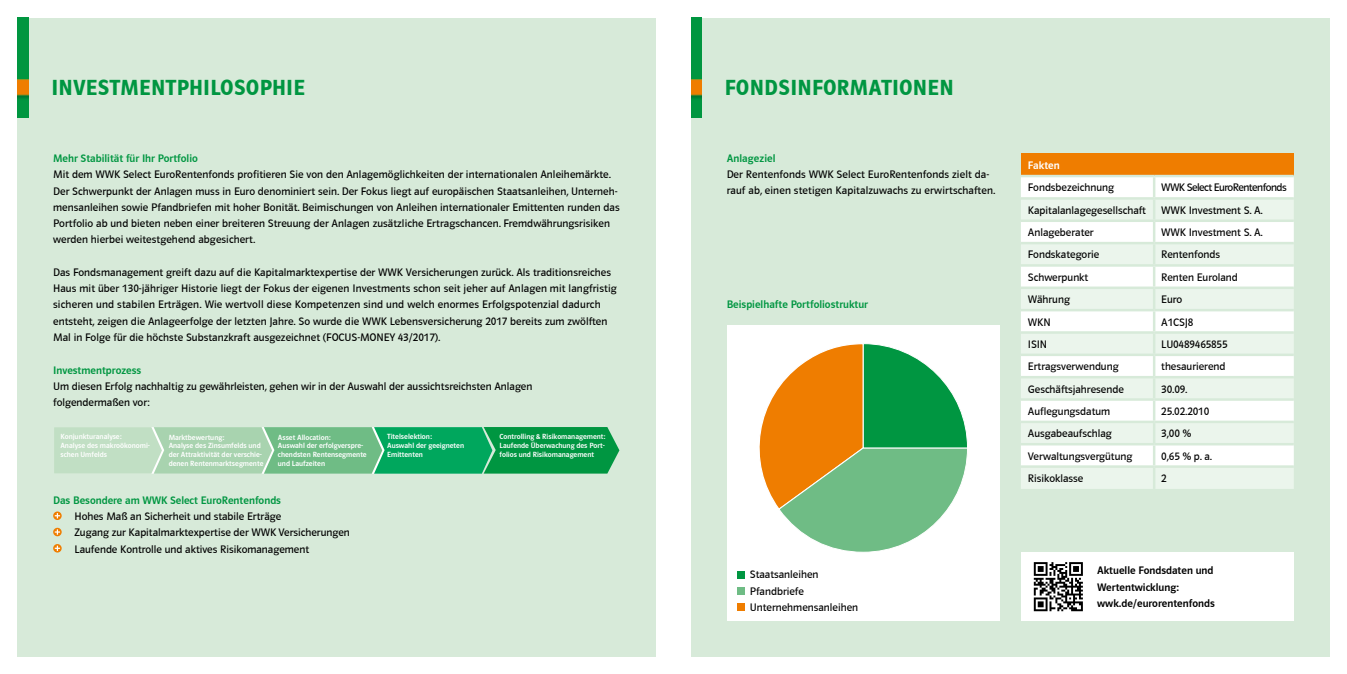
<style>
.page{position:relative;width:1347px;height:674px;background:#fff}
.page>*{position:absolute;margin:0;border:0;box-sizing:border-box;transform-origin:0 0}
.t1{font:22.5px "Polo 22 RV Hfet";letter-spacing:.02em;color:#009641}
.t2{font:11.25px/16.2px "Polo 22 RV Buch";letter-spacing:.005em;color:#000}
.t3{font:11.25px "Polo 22 RV Krft";color:#009641}
.t4{font:11.25px/16.2px "Polo 22 RV Krft";color:#000}
.t5{font:11.25px "Polo 22 RV Buch";letter-spacing:-.045em;color:#000}
.t6{font:11.25px "Polo 22 RV Krft";color:#fff}
.t7{font:7.62px/8.6px "Polo 22 RV Krft";color:#fff}
</style>
<div class="page">
<div style="left:691px;top:18px;width:638px;height:638px;background:#d7ead9"></div>
<div style="left:1020px;top:552px;width:273px;height:68px;background:#fff"></div>
<div style="left:18px;top:18px;width:638px;height:638px;background:#d7ead9"></div>
<svg style="left:53px;top:511px;width:9px;height:8px"></svg>
<svg style="left:55px;top:513px;width:5px;height:5px"></svg>
<svg style="left:53px;top:527px;width:9px;height:9px"></svg>
<svg style="left:55px;top:529px;width:5px;height:5px"></svg>
<svg style="left:53px;top:543px;width:9px;height:9px"></svg>
<svg style="left:55px;top:545px;width:5px;height:5px"></svg>
<div style="left:1020px;top:153px;width:273px;height:23px;background:#ef7d00"></div>
<div style="left:1021px;top:177px;width:272px;height:20px;background:#fff"></div>
<svg style="left:1021px;top:200px;width:272px;height:288px;background:#f3f9f4"></svg>
<hr style="left:1020px;top:175px;width:134px;height:2px;background:#d7ead9">
<hr style="left:1154px;top:175px;width:139px;height:2px;background:#d7ead9">
<hr style="left:1152px;top:177px;width:3px;height:20px;background:#d7ead9">
<hr style="left:1152px;top:199px;width:3px;height:20px;background:#d7ead9">
<hr style="left:1020px;top:219px;width:134px;height:3px;background:#d7ead9">
<hr style="left:1154px;top:219px;width:139px;height:3px;background:#d7ead9">
<hr style="left:1152px;top:222px;width:3px;height:20px;background:#d7ead9">
<hr style="left:1020px;top:242px;width:134px;height:2px;background:#d7ead9">
<hr style="left:1154px;top:242px;width:139px;height:2px;background:#d7ead9">
<hr style="left:1152px;top:244px;width:3px;height:20px;background:#d7ead9">
<hr style="left:1020px;top:264px;width:134px;height:2px;background:#d7ead9">
<hr style="left:1154px;top:264px;width:139px;height:2px;background:#d7ead9">
<hr style="left:1152px;top:266px;width:3px;height:20px;background:#d7ead9">
<hr style="left:1020px;top:286px;width:134px;height:3px;background:#d7ead9">
<hr style="left:1154px;top:286px;width:139px;height:3px;background:#d7ead9">
<hr style="left:1152px;top:289px;width:3px;height:20px;background:#d7ead9">
<hr style="left:1020px;top:309px;width:134px;height:2px;background:#d7ead9">
<hr style="left:1154px;top:309px;width:139px;height:2px;background:#d7ead9">
<hr style="left:1152px;top:311px;width:3px;height:20px;background:#d7ead9">
<hr style="left:1020px;top:331px;width:134px;height:2px;background:#d7ead9">
<hr style="left:1154px;top:331px;width:139px;height:2px;background:#d7ead9">
<hr style="left:1152px;top:333px;width:3px;height:20px;background:#d7ead9">
<hr style="left:1020px;top:353px;width:134px;height:3px;background:#d7ead9">
<hr style="left:1154px;top:353px;width:139px;height:3px;background:#d7ead9">
<hr style="left:1152px;top:356px;width:3px;height:20px;background:#d7ead9">
<hr style="left:1020px;top:376px;width:134px;height:2px;background:#d7ead9">
<hr style="left:1154px;top:376px;width:139px;height:2px;background:#d7ead9">
<hr style="left:1152px;top:378px;width:3px;height:20px;background:#d7ead9">
<hr style="left:1020px;top:398px;width:134px;height:2px;background:#d7ead9">
<hr style="left:1154px;top:398px;width:139px;height:2px;background:#d7ead9">
<hr style="left:1152px;top:400px;width:3px;height:20px;background:#d7ead9">
<hr style="left:1020px;top:420px;width:134px;height:3px;background:#d7ead9">
<hr style="left:1154px;top:420px;width:139px;height:3px;background:#d7ead9">
<hr style="left:1152px;top:423px;width:3px;height:19px;background:#d7ead9">
<hr style="left:1020px;top:442px;width:134px;height:3px;background:#d7ead9">
<hr style="left:1154px;top:442px;width:139px;height:3px;background:#d7ead9">
<hr style="left:1152px;top:445px;width:3px;height:20px;background:#d7ead9">
<hr style="left:1020px;top:465px;width:134px;height:2px;background:#d7ead9">
<hr style="left:1154px;top:465px;width:139px;height:2px;background:#d7ead9">
<hr style="left:1152px;top:467px;width:3px;height:21px;background:#d7ead9">
<div style="left:726px;top:324px;width:273px;height:296px;background:#fff"></div>
<img style="left:18px;top:18px;width:10px;height:99px">
<img style="left:691px;top:18px;width:11px;height:99px">
<svg style="left:54px;top:427px;width:565px;height:46px;background:#5ebb84"></svg>
<div style="left:737px;top:570px;width:7px;height:8px;background:#009641"></div>
<div style="left:737px;top:587px;width:7px;height:7px;background:#6fbc85"></div>
<div style="left:737px;top:603px;width:7px;height:7px;background:#ef7d00"></div>
<svg style="left:759px;top:343px;width:209px;height:209px"></svg>
<svg style="left:1033px;top:562px;width:50px;height:50px"></svg>
<svg style="left:1033px;top:562px;width:49px;height:49px"></svg>
<h1 class="t1" style="left:51px;top:75px;width:255px">INVESTMENTPHILOSOPHIE</h1>
<p class="t3" style="left:53px;top:152px;width:146px">Mehr Stabilität für Ihr Portfolio</p>
<p class="t2" style="left:53px;top:166px;width:568px">Mit dem WWK Select EuroRentenfonds profitieren Sie von den Anlagemöglichkeiten der internationalen Anleihemärkte.<br>Der Schwerpunkt der Anlagen muss in Euro denominiert sein. Der Fokus liegt auf europäischen Staatsanleihen, Unterneh&shy;mensanleihen sowie Pfandbriefen mit hoher Bonität. Beimischungen von Anleihen internationaler Emittenten runden das Portfolio ab und bieten neben einer breiteren Streuung der Anlagen zusätzliche Ertragschancen. Fremdwährungsrisiken werden hierbei weitestgehend abgesichert.</p>
<p class="t2" style="left:53px;top:264px;width:565px">Das Fondsmanagement greift dazu auf die Kapitalmarktexpertise der WWK Versicherungen zurück. Als traditionsreiches Haus mit über 130-jähriger Historie liegt der Fokus der eigenen Investments schon seit jeher auf Anlagen mit langfristig sicheren und stabilen Erträgen. Wie wertvoll diese Kompetenzen sind und welch enormes Erfolgspotenzial dadurch entsteht, zeigen die Anlageerfolge der letzten Jahre. So wurde die WWK Lebensversicherung 2017 bereits zum zwölften Mal in Folge für die höchste Substanzkraft ausgezeichnet (FOCUS-MONEY 43/2017).</p>
<p class="t3" style="left:53px;top:364px;width:90px">Investmentprozess</p>
<p class="t2" style="left:53px;top:378px;width:481px">Um diesen Erfolg nachhaltig zu gewährleisten, gehen wir in der Auswahl der aussichtsreichsten Anlagen folgendermaßen vor:</p>
<p class="t7" style="left:60px;top:432px;width:91px">Konjunkturanalyse:<br>Analyse des makroökonomi&shy;schen Umfelds</p>
<p class="t7" style="left:169px;top:432px;width:96px">Marktbewertung:<br>Analyse des Zinsumfelds und der Attraktivität der verschie&shy;denen Rentenmarktsegmente</p>
<p class="t7" style="left:278px;top:432px;width:90px">Asset Allocation:<br>Auswahl der erfolgverspre&shy;chendsten Rentensegmente und Laufzeiten</p>
<p class="t7" style="left:387px;top:432px;width:78px">Titelselektion:<br>Auswahl der geeigneten<br>Emittenten</p>
<p class="t7" style="left:499px;top:432px;width:107px">Controlling &amp; Risikomanagement:<br>Laufende Überwachung des Port&shy;folios und Risikomanagement</p>
<p class="t3" style="left:53px;top:494px;width:229px">Das Besondere am WWK Select EuroRentenfonds</p>
<p class="t2" style="left:75px;top:508px;width:277px">Hohes Maß an Sicherheit und stabile Erträge<br>Zugang zur Kapitalmarktexpertise der WWK Versicherungen<br>Laufende Kontrolle und aktives Risikomanagement</p>
<h1 class="t1" style="left:725px;top:75px;width:230px">FONDSINFORMATIONEN</h1>
<p class="t3" style="left:726px;top:152px;width:50px">Anlageziel</p>
<p class="t2" style="left:726px;top:166px;width:270px">Der Rentenfonds WWK Select EuroRentenfonds zielt da&shy;rauf ab, einen stetigen Kapitalzuwachs zu erwirtschaften.</p>
<p class="t3" style="left:726px;top:299px;width:143px">Beispielhafte Portfoliostruktur</p>
<p class="t6" style="left:1028px;top:159px;width:33px">Fakten</p>
<p class="t2" style="left:1028px;top:179px;width:88px">Fondsbezeichnung</p>
<p class="t5" style="left:1161px;top:182px;width:127px">WWK Select EuroRentenfonds</p>
<p class="t2" style="left:1028px;top:202px;width:119px">Kapitalanlagegesellschaft</p>
<p class="t2" style="left:1161px;top:202px;width:103px">WWK Investment S. A.</p>
<p class="t2" style="left:1028px;top:224px;width:67px">Anlageberater</p>
<p class="t2" style="left:1161px;top:224px;width:103px">WWK Investment S. A.</p>
<p class="t2" style="left:1028px;top:246px;width:73px">Fondskategorie</p>
<p class="t2" style="left:1161px;top:246px;width:60px">Rentenfonds</p>
<p class="t2" style="left:1028px;top:269px;width:62px">Schwerpunkt</p>
<p class="t2" style="left:1161px;top:269px;width:78px">Renten Euroland</p>
<p class="t2" style="left:1028px;top:291px;width:44px">Währung</p>
<p class="t2" style="left:1161px;top:291px;width:22px">Euro</p>
<p class="t2" style="left:1028px;top:313px;width:24px">WKN</p>
<p class="t2" style="left:1161px;top:313px;width:34px">A1CSJ8</p>
<p class="t2" style="left:1028px;top:336px;width:21px">ISIN</p>
<p class="t2" style="left:1161px;top:336px;width:68px">LU0489465855</p>
<p class="t2" style="left:1028px;top:358px;width:92px">Ertragsverwendung</p>
<p class="t2" style="left:1161px;top:358px;width:66px">thesaurierend</p>
<p class="t2" style="left:1028px;top:380px;width:97px">Geschäftsjahresende</p>
<p class="t2" style="left:1161px;top:380px;width:28px">30.09.</p>
<p class="t2" style="left:1028px;top:403px;width:84px">Auflegungsdatum</p>
<p class="t2" style="left:1161px;top:403px;width:49px">25.02.2010</p>
<p class="t2" style="left:1028px;top:425px;width:85px">Ausgabeaufschlag</p>
<p class="t2" style="left:1161px;top:425px;width:32px">3,00 %</p>
<p class="t2" style="left:1028px;top:447px;width:106px">Verwaltungsvergütung</p>
<p class="t2" style="left:1161px;top:447px;width:52px">0,65 % p. a.</p>
<p class="t2" style="left:1028px;top:470px;width:57px">Risikoklasse</p>
<p class="t2" style="left:1161px;top:470px;width:7px">2</p>
<p class="t2" style="left:750px;top:566px;width:110px">Staatsanleihen<br>Pfandbriefe<br>Unternehmensanleihen</p>
<p class="t4" style="left:1097px;top:562px;width:119px">Aktuelle Fondsdaten und<br>Wertentwicklung: wwk.de/eurorentenfonds</p>
</div>
